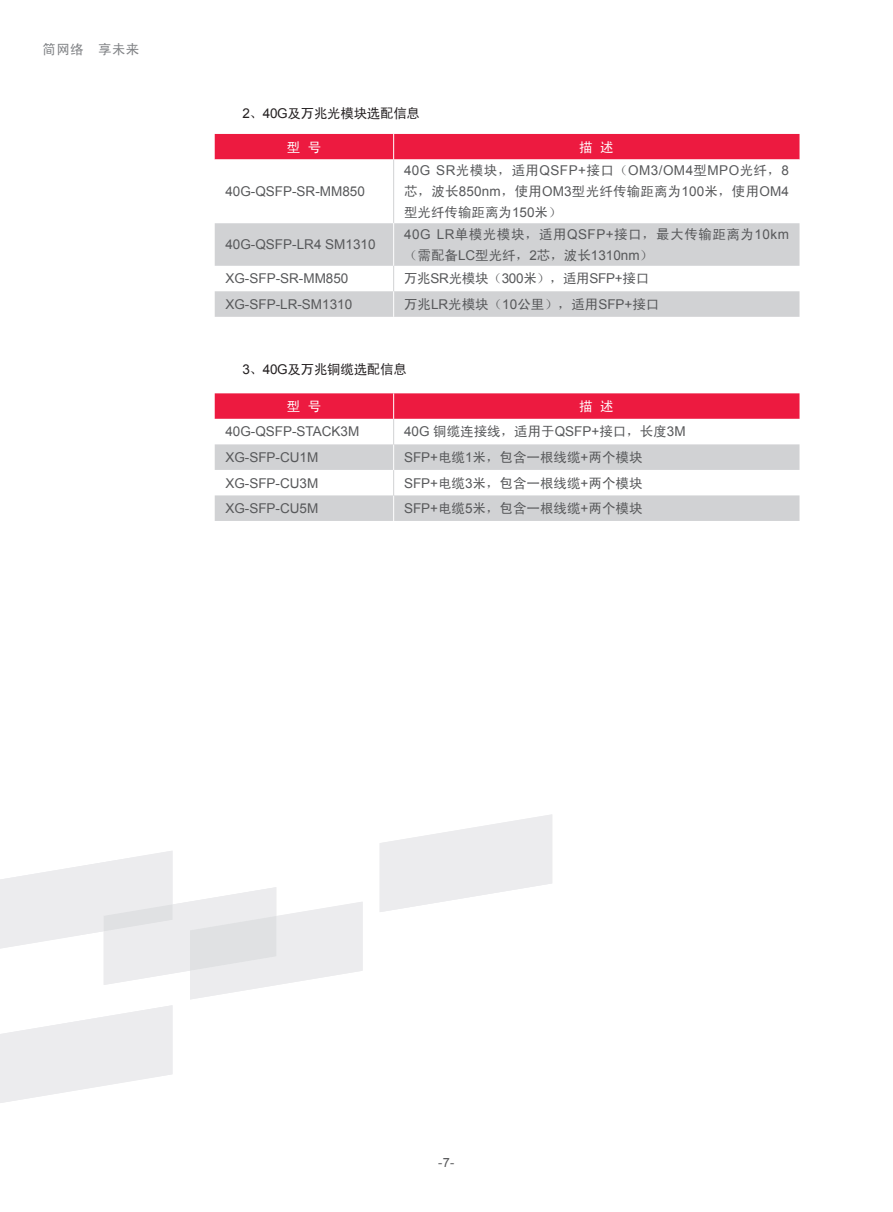
<style>
.page{position:relative;width:893px;height:1212px;background:#fff}
.page>*{position:absolute;margin:0;border:0;box-sizing:border-box;transform-origin:0 0}
.t1{font:13.5px/21px "Sim Hei";color:#57585a}
.t2{font:13.5px "Arial";color:#57585a}
.t3{font:13.5px/21px "Sim Hei";letter-spacing:.04em;color:#57585a}
.t4{font:13.5px "Arial";letter-spacing:.035em;color:#57585a}
.t5{font:13.5px "Sim Hei";letter-spacing:-.02em;color:#231f20}
.t6{font:13.5px "Sim Hei";letter-spacing:.555em;color:#fff}
.t7{font:13.5px "Sim Hei";letter-spacing:.025em;color:#808285}
.t8{font:12.75px "Arial";color:#57585a}
.s1{font-family:"Arial"}
.s2{font-family:"Sim Hei"}
</style>
<div class="page">
<svg style="left:0;top:1005px;width:172px;height:98px"></svg>
<svg style="left:380px;top:814px;width:172px;height:98px"></svg>
<svg style="left:0;top:851px;width:363px;height:148px"></svg>
<svg style="left:215px;top:159px;width:584px;height:1px"></svg>
<svg style="left:215px;top:223px;width:584px;height:94px;fill:#d1d2d4"></svg>
<div style="left:215px;top:134px;width:584px;height:25px;background:#ed1a40"></div>
<hr style="left:393px;top:160px;width:1px;height:156px;background:#d1d2d4">
<hr style="left:393px;top:223px;width:1px;height:43px;background:#fff">
<svg style="left:393px;top:291px;width:1px;height:26px"></svg>
<svg style="left:215px;top:444px;width:584px;height:77px;fill:#d1d2d4"></svg>
<svg style="left:215px;top:393px;width:584px;height:26px;background:#ed1f44"></svg>
<hr style="left:393px;top:419px;width:1px;height:83px;background:#d1d2d4">
<svg style="left:393px;top:445px;width:1px;height:25px"></svg>
<svg style="left:393px;top:496px;width:1px;height:25px"></svg>
<p class="t7" style="left:43px;top:43px;width:98px">简网络 享未来</p>
<p class="t5" style="left:242px;top:106px;width:179px"><span class="s1">2</span>、<span class="s1">40G</span>及万兆光模块选配信息</p>
<p class="t6" style="left:287px;top:140px;width:36px">型号</p>
<p class="t6" style="left:579px;top:140px;width:36px">描述</p>
<p class="t2" style="left:225px;top:183px;width:141px">40G-QSFP-SR-MM850</p>
<p class="t4" style="left:404px;top:162px;width:386px">40G SR<span class="s2">光模块，适用</span>QSFP+<span class="s2">接口（</span>OM3/OM4<span class="s2">型</span>MPO<span class="s2">光纤，</span>8</p>
<p class="t1" style="left:404px;top:181px;width:386px">芯，波长<span class="s1">850nm</span>，使用<span class="s1">OM3</span>型光纤传输距离为<span class="s1">100</span>米，使用<span class="s1">OM4</span>型光纤传输距离为<span class="s1">150</span>米）</p>
<p class="t2" style="left:225px;top:236px;width:152px">40G-QSFP-LR4 SM1310</p>
<p class="t3" style="left:404px;top:224px;width:386px"><span class="s1">40G LR</span>单模光模块，适用<span class="s1">QSFP+</span>接口，最大传输距离为<span class="s1">10km</span>（需配备<span class="s1">LC</span>型光纤，<span class="s1">2</span>芯，波长<span class="s1">1310nm</span>）</p>
<p class="t2" style="left:225px;top:270px;width:125px">XG-SFP-SR-MM850</p>
<p class="t1" style="left:404px;top:268px;width:247px">万兆<span class="s1">SR</span>光模块（<span class="s1">300</span>米），适用<span class="s1">SFP+</span>接口</p>
<p class="t2" style="left:225px;top:295px;width:128px">XG-SFP-LR-SM1310</p>
<p class="t1" style="left:404px;top:294px;width:257px">万兆<span class="s1">LR</span>光模块（<span class="s1">10</span>公里），适用<span class="s1">SFP+</span>接口</p>
<p class="t5" style="left:242px;top:363px;width:166px"><span class="s1">3</span>、<span class="s1">40G</span>及万兆铜缆选配信息</p>
<p class="t6" style="left:287px;top:399px;width:36px">型号</p>
<p class="t6" style="left:579px;top:399px;width:36px">描述</p>
<p class="t2" style="left:225px;top:423px;width:136px">40G-QSFP-STACK3M</p>
<p class="t1" style="left:404px;top:421px;width:283px"><span class="s1">40G</span> 铜缆连接线，适用于<span class="s1">QSFP+</span>接口，长度<span class="s1">3M</span></p>
<p class="t2" style="left:225px;top:448px;width:95px">XG-SFP-CU1M</p>
<p class="t1" style="left:404px;top:447px;width:240px"><span class="s1">SFP+</span>电缆<span class="s1">1</span>米，包含一根线缆<span class="s1">+</span>两个模块</p>
<p class="t2" style="left:225px;top:474px;width:95px">XG-SFP-CU3M</p>
<p class="t1" style="left:404px;top:472px;width:240px"><span class="s1">SFP+</span>电缆<span class="s1">3</span>米，包含一根线缆<span class="s1">+</span>两个模块</p>
<p class="t2" style="left:225px;top:499px;width:95px">XG-SFP-CU5M</p>
<p class="t1" style="left:404px;top:498px;width:240px"><span class="s1">SFP+</span>电缆<span class="s1">5</span>米，包含一根线缆<span class="s1">+</span>两个模块</p>
<p class="t8" style="left:438px;top:1154px;width:18px">-7-</p>
</div>
